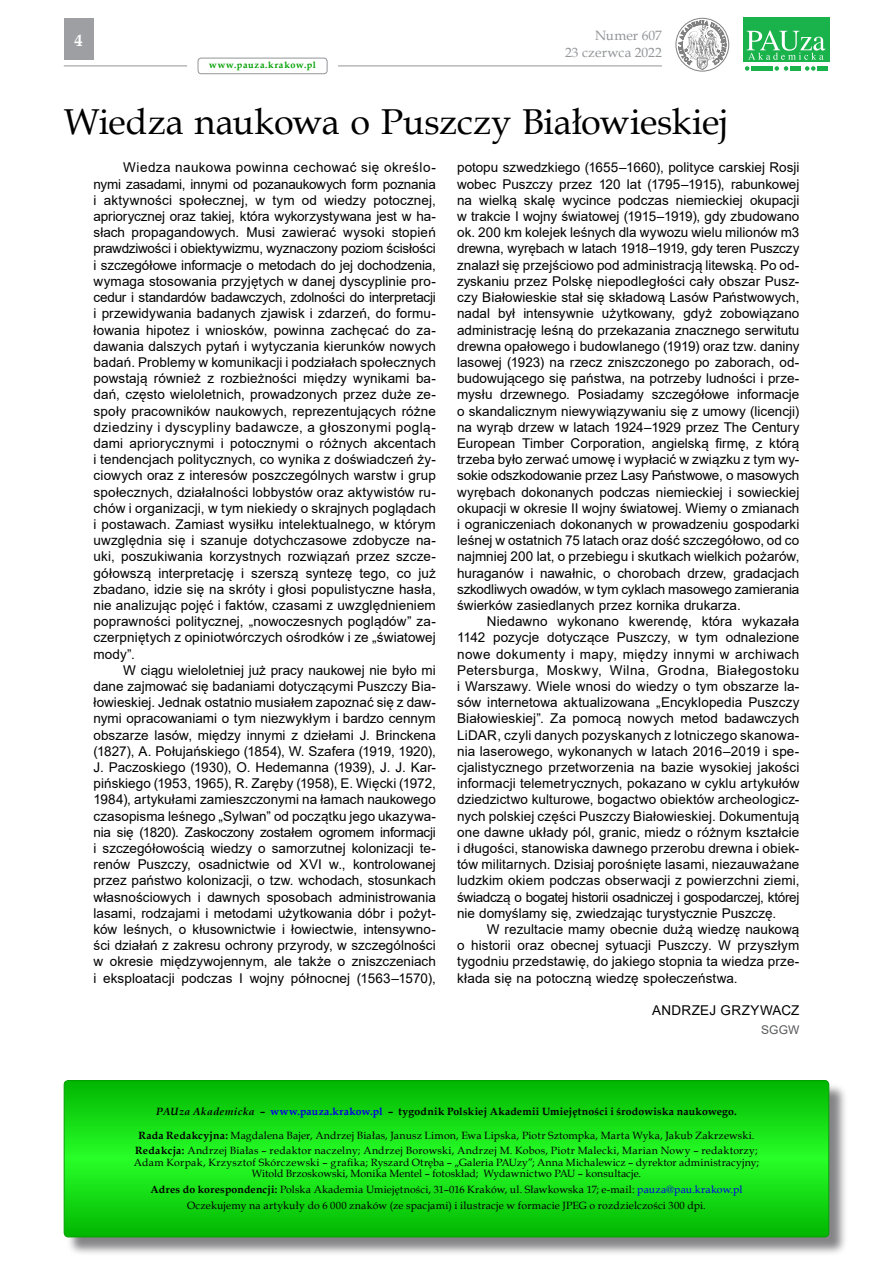
<style>
.page{position:relative;width:893px;height:1263px;background:#fff}
.page>*{position:absolute;margin:0;border:0;box-sizing:border-box;transform-origin:0 0}
.t1{font:36px "Book Antiqua";letter-spacing:-.005em;color:#000}
.t2{font:700 16.5px "Book Antiqua";color:#fff}
.t3{font:13.5px/16.2px "Arial";letter-spacing:.005em;color:#000;text-align:justify}
.t4{font:13.5px/16.2px "Book Antiqua";letter-spacing:.01em;color:#939598;text-align:right}
.t5{font:12px "Arial";color:#58595b}
.t6{font:10.5px/15.8px "Book Antiqua";letter-spacing:.015em;color:#000;text-align:center}
.t7{font:700 10.5px "Book Antiqua";letter-spacing:.02em;color:#000}
.t8{font:700 9.15px "Book Antiqua";letter-spacing:.075em;color:#00a000}
.s1{font-style:italic}
.s2{color:#0000e1}
.s3{font-weight:700}
</style>
<div class="page">
<svg style="left:745px;top:66px;width:4px;height:5px"></svg>
<svg style="left:774px;top:66px;width:14px;height:5px"></svg>
<svg style="left:805px;top:66px;width:10px;height:5px"></svg>
<div style="left:751px;top:66px;width:10px;height:5px;background:#19b24b"></div>
<div style="left:763px;top:66px;width:10px;height:5px;background:#19b24b"></div>
<div style="left:790px;top:66px;width:10px;height:5px;background:#19b24b"></div>
<div style="left:817px;top:66px;width:10px;height:5px;background:#19b24b"></div>
<div style="left:743px;top:18px;width:86px;height:44px;background:#19b24b"></div>
<svg style="left:747px;top:30px;width:78px;height:30px"></svg>
<div style="left:676px;top:18px;width:53px;height:53px;border:1px solid #000;border-radius:50%"></div>
<svg style="left:678px;top:17px;width:48px;height:53px"></svg>
<div style="left:198px;top:58px;width:129px;height:16px;border:1px solid #939598;border-radius:3px"></div>
<hr style="left:338px;top:66px;width:324px;height:1px;background:#939598">
<hr style="left:64px;top:66px;width:123px;height:1px;background:#939598">
<div style="left:64px;top:18px;width:30px;height:42px;background:#9d9fa2"></div>
<div style="left:66px;top:1083px;width:782px;height:173px;background:#5d5d60;opacity:.75"></div>
<svg style="left:64px;top:1080px;width:765px;height:157px;background:#14da14"></svg>
<div style="left:64px;top:1080px;width:765px;height:157px;border:1px solid #00a000;border-radius:4px"></div>
<p class="t2" style="left:75px;top:30px;width:10px">4</p>
<p class="t8" style="left:209px;top:59px;width:108px">www.pauza.krakow.pl</p>
<p class="t4" style="left:565px;top:27px;width:98px">Numer 607<br>23 czerwca 2022</p>
<h1 class="t1" style="left:64px;top:96px;width:666px">Wiedza naukowa o Puszczy Białowieskiej</h1>
<p class="t3" style="left:94px;top:160px;width:344px;text-indent:30px">Wiedza naukowa powinna cechować się określo&shy;nymi zasadami, innymi od pozanaukowych form poznania i aktywności społecznej, w tym od wiedzy potocznej, apriorycznej oraz takiej, która wykorzystywana jest w ha&shy;słach propagandowych. Musi zawierać wysoki stopień prawdziwości i obiektywizmu, wyznaczony poziom ścisłości i szczegółowe informacje o metodach do jej dochodzenia, wymaga stosowania przyjętych w danej dyscyplinie pro&shy;cedur i standardów badawczych, zdolności do interpretacji i przewidywania badanych zjawisk i zdarzeń, do formu&shy;łowania hipotez i wniosków, powinna zachęcać do za&shy;dawania dalszych pytań i wytyczania kierunków nowych badań. Problemy w komunikacji i podziałach społecznych powstają również z rozbieżności między wynikami ba&shy;dań, często wieloletnich, prowadzonych przez duże ze&shy;społy pracowników naukowych, reprezentujących różne dziedziny i dyscypliny badawcze, a głoszonymi poglą&shy;dami apriorycznymi i potocznymi o różnych akcentach i tendencjach politycznych, co wynika z doświadczeń ży&shy;ciowych oraz z interesów poszczególnych warstw i grup społecznych, działalności lobbystów oraz aktywistów ru&shy;chów i organizacji, w tym niekiedy o skrajnych poglądach i postawach. Zamiast wysiłku intelektualnego, w którym uwzględnia się i szanuje dotychczasowe zdobycze na&shy;uki, poszukiwania korzystnych rozwiązań przez szcze&shy;gółowszą interpretację i szerszą syntezę tego, co już zbadano, idzie się na skróty i głosi populistyczne hasła, nie analizując pojęć i faktów, czasami z uwzględnieniem poprawności politycznej, „nowoczesnych poglądów” za&shy;czerpniętych z opiniotwórczych ośrodków i ze „światowej mody”.</p>
<p class="t3" style="left:94px;top:662px;width:344px;text-indent:30px">W ciągu wieloletniej już pracy naukowej nie było mi dane zajmować się badaniami dotyczącymi Puszczy Bia&shy;łowieskiej. Jednak ostatnio musiałem zapoznać się z daw&shy;nymi opracowaniami o tym niezwykłym i bardzo cennym obszarze lasów, między innymi z dziełami J. Brinckena (1827), A. Połujańskiego (1854), W. Szafera (1919, 1920), J. Paczoskiego (1930), O. Hedemanna (1939), J. J. Kar&shy;pińskiego (1953, 1965), R. Zaręby (1958), E. Więcki (1972, 1984), artykułami zamieszczonymi na łamach naukowego czasopisma leśnego „Sylwan” od początku jego ukazywa&shy;nia się (1820). Zaskoczony zostałem ogromem informacji i szczegółowością wiedzy o samorzutnej kolonizacji te&shy;renów Puszczy, osadnictwie od XVI w., kontrolowanej przez państwo kolonizacji, o tzw. wchodach, stosunkach własnościowych i dawnych sposobach administrowania lasami, rodzajami i metodami użytkowania dóbr i pożyt&shy;ków leśnych, o kłusownictwie i łowiectwie, intensywno&shy;ści działań z zakresu ochrony przyrody, w szczególności w okresie międzywojennym, ale także o zniszczeniach i eksploatacji podczas I wojny północnej (1563–1570),</p>
<p class="t3" style="left:457px;top:160px;width:344px">potopu szwedzkiego (1655–1660), polityce carskiej Rosji wobec Puszczy przez 120 lat (1795–1915), rabunkowej na wielką skalę wycince podczas niemieckiej okupacji w trakcie I wojny światowej (1915–1919), gdy zbudowano ok. 200 km kolejek leśnych dla wywozu wielu milionów m3 drewna, wyrębach w latach 1918–1919, gdy teren Puszczy znalazł się przejściowo pod administracją litewską. Po od&shy;zyskaniu przez Polskę niepodległości cały obszar Pusz&shy;czy Białowieskie stał się składową Lasów Państwowych, nadal był intensywnie użytkowany, gdyż zobowiązano administrację leśną do przekazania znacznego serwitutu drewna opałowego i budowlanego (1919) oraz tzw. daniny lasowej (1923) na rzecz zniszczonego po zaborach, od&shy;budowującego się państwa, na potrzeby ludności i prze&shy;mysłu drzewnego. Posiadamy szczegółowe informacje o skandalicznym niewywiązywaniu się z umowy (licencji) na wyrąb drzew w latach 1924–1929 przez The Century European Timber Corporation, angielską firmę, z którą trzeba było zerwać umowę i wypłacić w związku z tym wy&shy;sokie odszkodowanie przez Lasy Państwowe, o masowych wyrębach dokonanych podczas niemieckiej i sowieckiej okupacji w okresie II wojny światowej. Wiemy o zmianach i ograniczeniach dokonanych w prowadzeniu gospodarki leśnej w ostatnich 75 latach oraz dość szczegółowo, od co najmniej 200 lat, o przebiegu i skutkach wielkich pożarów, huraganów i nawałnic, o chorobach drzew, gradacjach szkodliwych owadów, w tym cyklach masowego zamierania świerków zasiedlanych przez kornika drukarza.</p>
<p class="t3" style="left:457px;top:613px;width:344px;text-indent:30px">Niedawno wykonano kwerendę, która wykazała 1142 pozycje dotyczące Puszczy, w tym odnalezione nowe dokumenty i mapy, między innymi w archiwach Petersburga, Moskwy, Wilna, Grodna, Białegostoku i Warszawy. Wiele wnosi do wiedzy o tym obszarze la&shy;sów internetowa aktualizowana „Encyklopedia Puszczy Białowieskiej”. Za pomocą nowych metod badawczych LiDAR, czyli danych pozyskanych z lotniczego skanowa&shy;nia laserowego, wykonanych w latach 2016–2019 i spe&shy;cjalistycznego przetworzenia na bazie wysokiej jakości informacji telemetrycznych, pokazano w cyklu artykułów dziedzictwo kulturowe, bogactwo obiektów archeologicz&shy;nych polskiej części Puszczy Białowieskiej. Dokumentują one dawne układy pól, granic, miedz o różnym kształcie i długości, stanowiska dawnego przerobu drewna i obiek&shy;tów militarnych. Dzisiaj porośnięte lasami, niezauważane ludzkim okiem podczas obserwacji z powierzchni ziemi, świadczą o bogatej historii osadniczej i gospodarczej, której nie domyślamy się, zwiedzając turystycznie Puszczę.</p>
<p class="t3" style="left:457px;top:921px;width:344px;text-indent:30px">W rezultacie mamy obecnie dużą wiedzę naukową o historii oraz obecnej sytuacji Puszczy. W przyszłym tygodniu przedstawię, do jakiego stopnia ta wiedza prze&shy;kłada się na potoczną wiedzę społeczeństwa.</p>
<p class="t3" style="left:652px;top:1002px;width:149px">ANDRZEJ GRZYWACZ</p>
<p class="t5" style="left:761px;top:1021px;width:40px">SGGW</p>
<p class="t7" style="left:156px;top:1104px;width:582px"><span class="s1">PAUza Akademicka</span> – <span class="s2">www.pauza.krakow.pl</span> – tygodnik Polskiej Akademii Umiejętności i środowiska naukowego.</p>
<p class="t6" style="left:135px;top:1127px;width:624px"><span class="s3">Rada Redakcyjna:</span> Magdalena Bajer, Andrzej Białas, Janusz Limon, Ewa Lipska, Piotr Sztompka, Marta Wyka, Jakub Zakrzewski.<br><span class="s3">Redakcja:</span> Andrzej Białas – redaktor naczelny; Andrzej Borowski, Andrzej M. Kobos, Piotr Malecki, Marian Nowy – redaktorzy;</p>
<p class="t6" style="left:134px;top:1156px;width:627px;line-height:11.6px">Adam Korpak, Krzysztof Skórczewski – grafika; Ryszard Otręba – „Galeria PAUzy”; Anna Michalewicz – dyrektor administracyjny;<br>Witold Brzoskowski, Monika Mentel – fotoskład; Wydawnictwo PAU – konsultacje.</p>
<p class="t6" style="left:151px;top:1181px;width:593px"><span class="s3">Adres do korespondencji:</span> Polska Akademia Umiejętności, 31–016 Kraków, ul. Sławkowska 17; e-mail: <span class="s2">pauza@pau.krakow.pl<br></span>Oczekujemy na artykuły do 6 000 znaków (ze spacjami) i ilustracje w formacie JPEG o rozdzielczości 300 dpi.</p>
</div>
